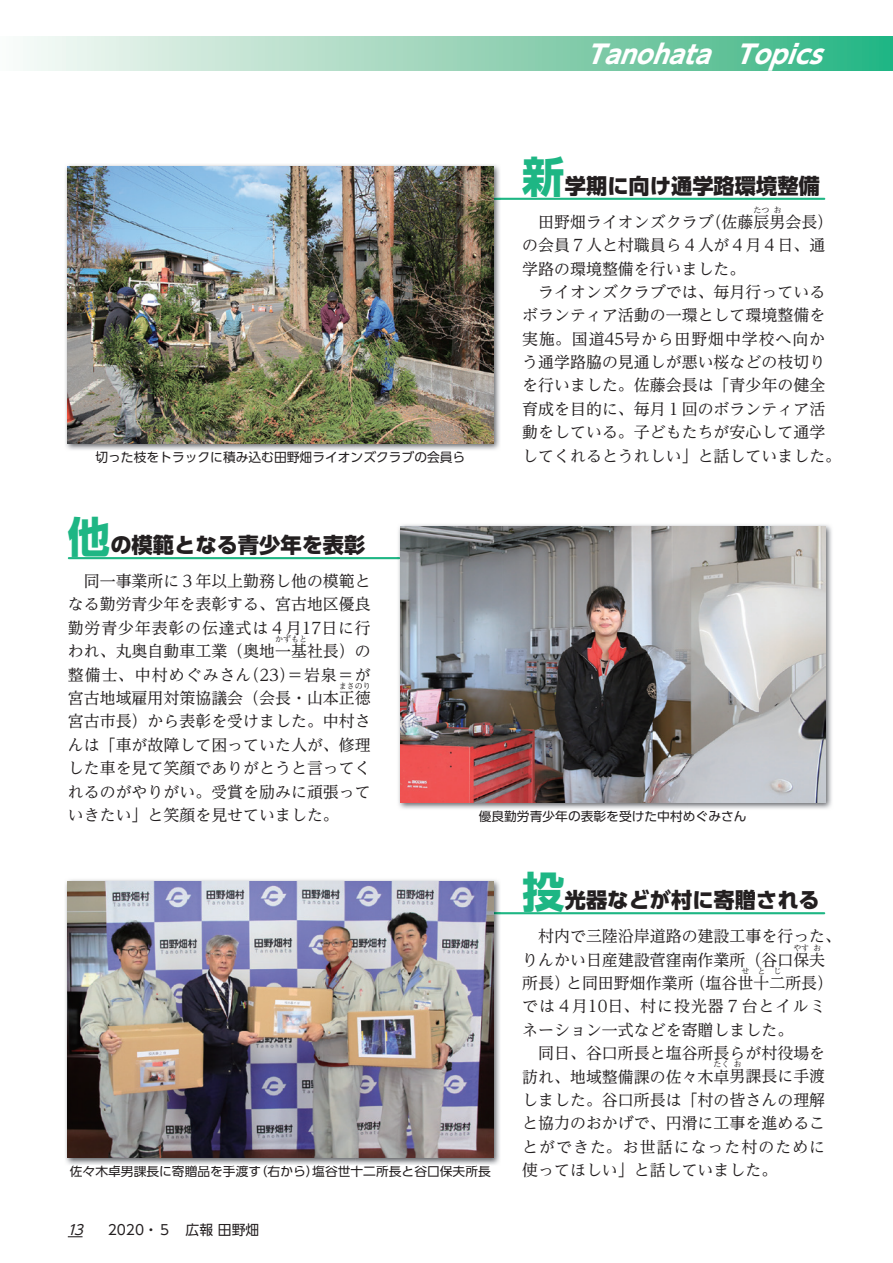
<style>
.page{position:relative;width:893px;height:1263px;background:#fff}
.page>*{position:absolute;margin:0;border:0;box-sizing:border-box;transform-origin:0 0}
.t1{font:italic 700 25.5px "UD Shin Go Pr 6 N";color:#fff}
.t2{font:800 21.3px "UD Shin Go Pr 6 N";color:#231f20}
.t3{font:15.9px/23.4px "UD Reimin Pr 6 N";color:#231f20}
.t4{font:13.8px "UD Shin Go Pr 6 N";color:#231f20}
.t5{font:italic 13.8px "UD Shin Go Pr 6 N";color:#231f20}
.t6{font:12.75px "UD Shin Go Pr 6 N";color:#231f20}
.t7{font:7.95px "UD Reimin Pr 6 N";color:#231f20}
.s1{font-weight:700;font-size:42.45px;color:#1eb684}
</style>
<div class="page">
<hr style="left:493px;top:198px;width:332px;height:2px;background:#1eb684">
<img style="left:65px;top:164px;width:436px;height:287px">
<svg style="left:493px;top:198px;width:8px;height:2px"></svg>
<img style="left:97px;top:451px;width:363px;height:1px">
<img style="left:68px;top:167px;width:425px;height:276px">
<svg style="left:23px;top:36px;width:870px;height:34px;background:#96d5ba"></svg>
<hr style="left:493px;top:912px;width:332px;height:2px;background:#1eb684">
<img style="left:65px;top:879px;width:436px;height:286px">
<svg style="left:493px;top:912px;width:8px;height:2px"></svg>
<img style="left:70px;top:1165px;width:421px;height:1px">
<img style="left:68px;top:881px;width:425px;height:277px">
<hr style="left:68px;top:557px;width:332px;height:2px;background:#1eb684">
<img style="left:397px;top:524px;width:435px;height:285px">
<img style="left:481px;top:810px;width:223px;height:1px">
<img style="left:400px;top:526px;width:425px;height:277px">
<svg style="left:68px;top:1236px;width:15px;height:1px"></svg>
<h1 class="t1" style="left:586px;top:34px;width:251px">Tanohata Topics</h1>
<p class="t6" style="left:95px;top:447px;width:371px">切った枝をトラックに積み込む田野畑ライオンズクラブの会員ら</p>
<h2 class="t2" style="left:522px;top:168px;width:299px"><span class="s1">新</span>学期に向け通学路環境整備</h2>
<p class="t7" style="left:753px;top:203px;width:17px">たつ</p>
<p class="t7" style="left:773px;top:203px;width:9px">お</p>
<p class="t3" style="left:522px;top:233px;width:320px">の会員７人と村職員ら４人が４月４日、通学路の環境整備を行いました。<br>　ライオンズクラブでは、毎月行っているボランティア活動の一環として環境整備を実施。国道45号から田野畑中学校へ向かう通学路脇の見通しが悪い桜などの枝切りを行いました。佐藤会長は「青少年の健全育成を目的に、毎月１回のボランティア活動をしている。子どもたちが安心して通学してくれるとうれしい」と話していました。</p>
<p class="t3" style="left:522px;top:209px;width:193px">　田野畑ライオンズクラブ</p>
<p class="t3" style="left:706px;top:209px;width:129px">（佐藤辰男会長(</p>
<h2 class="t2" style="left:68px;top:527px;width:299px"><span class="s1">他</span>の模範となる青少年を表彰</h2>
<p class="t3" style="left:68px;top:569px;width:305px;text-align:justify">　同一事業所に３年以上勤務し他の模範となる勤労青少年を表彰する、宮古地区優良勤労青少年表彰の伝達式は４月17日に行われ、丸奥自動車工業（奥地一基社長）の</p>
<p class="t7" style="left:275px;top:633px;width:33px">かずもと</p>
<p class="t3" style="left:244px;top:662px;width:129px">（23）＝岩泉＝が</p>
<p class="t3" style="left:68px;top:662px;width:304px">整備士、中村めぐみさん<br>宮古地域雇用対策協議会（会長・山本正徳</p>
<p class="t7" style="left:339px;top:679px;width:33px">まさのり</p>
<p class="t3" style="left:68px;top:709px;width:304px;text-align:justify">宮古市長）から表彰を受けました。中村さんは「車が故障して困っていた人が、修理した車を見て笑顔でありがとうと言ってくれるのがやりがい。受賞を励みに頑張っていきたい」と笑顔を見せていました。</p>
<p class="t6" style="left:479px;top:806px;width:269px">優良勤労青少年の表彰を受けた中村めぐみさん</p>
<h2 class="t2" style="left:522px;top:882px;width:299px"><span class="s1">投</span>光器などが村に寄贈される</h2>
<p class="t6" style="left:255px;top:1161px;width:65px">（右から）</p>
<p class="t6" style="left:70px;top:1161px;width:193px">佐々木卓男課長に寄贈品を手渡す</p>
<p class="t6" style="left:312px;top:1161px;width:180px">塩谷世十二所長と谷口保夫所長</p>
<p class="t5" style="left:67px;top:1218px;width:23px">13</p>
<p class="t4" style="left:108px;top:1218px;width:153px">2020・５　広報田野畑</p>
<p class="t3" style="left:522px;top:924px;width:320px">　村内で三陸沿岸道路の建設工事を行った、りんかい日産建設菅窪南作業所（谷口保夫</p>
<p class="t7" style="left:793px;top:941px;width:17px">やす</p>
<p class="t7" style="left:813px;top:941px;width:9px">お</p>
<p class="t3" style="left:690px;top:971px;width:145px">（塩谷世十二所長(</p>
<p class="t7" style="left:741px;top:964px;width:9px">せ</p>
<p class="t7" style="left:757px;top:964px;width:9px">と</p>
<p class="t7" style="left:773px;top:964px;width:9px">じ</p>
<p class="t3" style="left:522px;top:994px;width:305px">では４月10日、村に投光器７台とイルミネーション一式などを寄贈しました。<br>　同日、谷口所長と塩谷所長らが村役場を訪れ、地域整備課の佐々木卓男課長に手渡</p>
<p class="t3" style="left:522px;top:971px;width:49px">所長）</p>
<p class="t3" style="left:566px;top:971px;width:129px">と同田野畑作業所</p>
<p class="t7" style="left:714px;top:1058px;width:17px">たく</p>
<p class="t7" style="left:733px;top:1058px;width:9px">お</p>
<p class="t3" style="left:522px;top:1088px;width:304px;text-align:justify">しました。谷口所長は「村の皆さんの理解と協力のおかげで、円滑に工事を進めることができた。お世話になった村のために使ってほしい」と話していました。</p>
</div>
